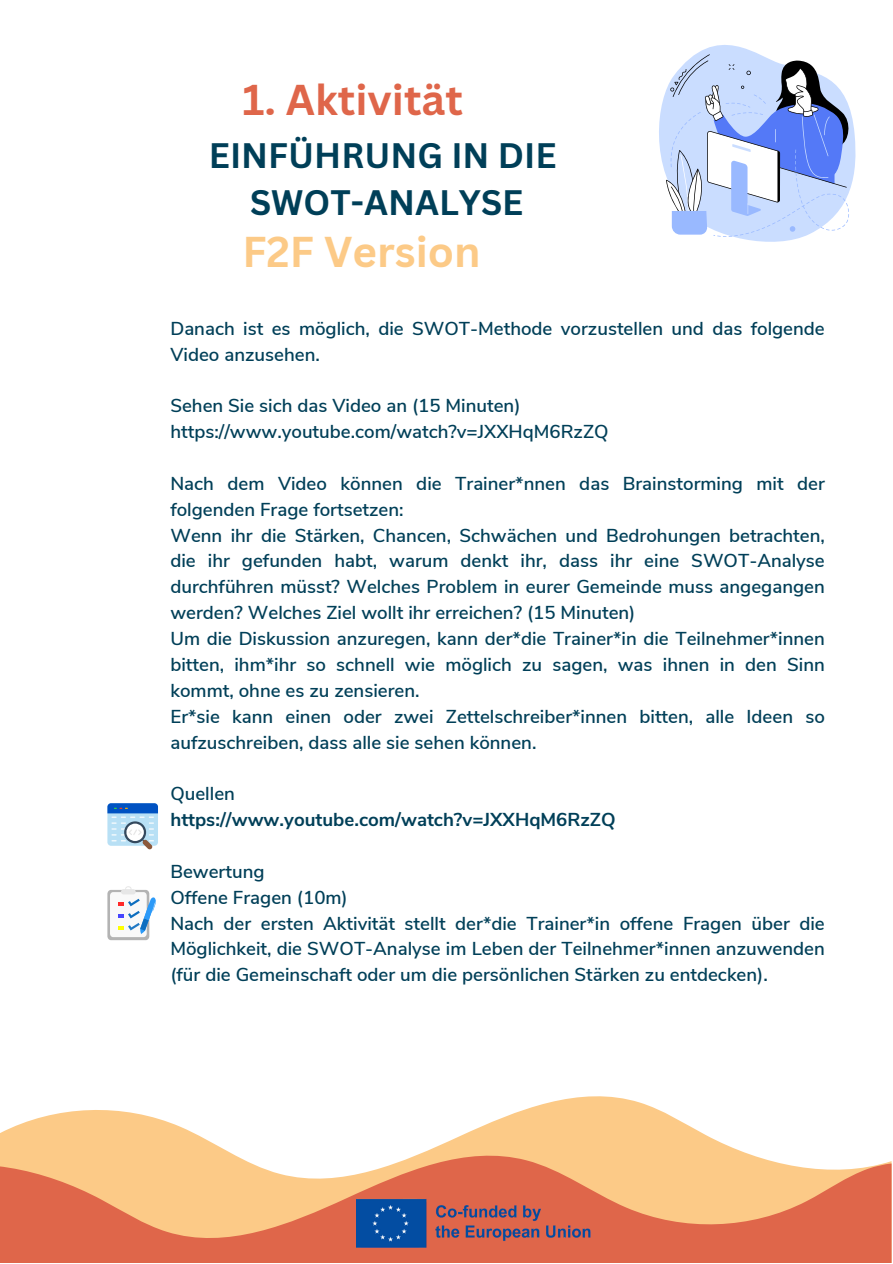
<style>
.page{position:relative;width:893px;height:1264px;background:#fff}
.page>*{position:absolute;margin:0;border:0;box-sizing:border-box;transform-origin:0 0}
.t1{font:700 42px "Canva Sans";color:#df664a}
.t2{font:700 42px "Canva Sans";color:#fcca87}
.t3{font:700 34.5px "Canva Sans";color:#003f58}
.t4{font:600 18.6px/25.8px "Nunito Sans";color:#003f58}
.t5{font:700 18.6px "Nunito Sans";color:#003f58}
</style>
<div class="page">
<svg style="left:0;top:1096px;width:724px;height:48px"></svg>
<svg style="left:0;top:1144px;width:891px;height:118px;background:#ee9e74"></svg>
<img style="left:356px;top:1196px;width:237px;height:54px">
<svg style="left:659px;top:45px;width:197px;height:197px"></svg>
<svg style="left:666px;top:54px;width:186px;height:183px"></svg>
<svg style="left:107px;top:803px;width:51px;height:46px"></svg>
<div style="left:107px;top:889px;width:42px;height:51px;background:#b3b3b3;border-radius:4px"></div>
<div style="left:110px;top:892px;width:37px;height:45px;background:#f9f9f9;border-radius:3px"></div>
<svg style="left:118px;top:886px;width:38px;height:49px"></svg>
<p class="t1" style="left:242px;top:70px;width:222px">1. Aktivität</p>
<p class="t3" style="left:209px;top:131px;width:349px">EINFÜHRUNG IN DIE</p>
<p class="t3" style="left:250px;top:178px;width:275px">SWOT-ANALYSE</p>
<p class="t2" style="left:242px;top:222px;width:240px">F2F Version</p>
<p class="t4" style="left:170px;top:316px;width:656px">Danach ist es möglich, die SWOT-Methode vorzustellen und das folgende<br>Video anzusehen.</p>
<p class="t4" style="left:170px;top:393px;width:351px">Sehen Sie sich das Video an (15 Minuten)</p>
<p class="t4" style="left:170px;top:419px;width:439px">https://www.youtube.com/watch?v=JXXHqM6RzZQ</p>
<p class="t4" style="left:170px;top:471px;width:656px">Nach dem Video können die Trainer*nnen das Brainstorming mit der folgenden Frage fortsetzen:</p>
<p class="t4" style="left:170px;top:522px;width:656px;text-align:justify">Wenn ihr die Stärken, Chancen, Schwächen und Bedrohungen betrachten, die ihr gefunden habt, warum denkt ihr, dass ihr eine SWOT-Analyse durchführen müsst? Welches Problem in eurer Gemeinde muss angegangen werden? Welches Ziel wollt ihr erreichen? (15 Minuten)</p>
<p class="t4" style="left:170px;top:626px;width:656px;text-align:justify">Um die Diskussion anzuregen, kann der*die Trainer*in die Teilnehmer*innen bitten, ihm*ihr so schnell wie möglich zu sagen, was ihnen in den Sinn kommt, ohne es zu zensieren.</p>
<p class="t4" style="left:170px;top:703px;width:656px">Er*sie kann einen oder zwei Zettelschreiber*innen bitten, alle Ideen so aufzuschreiben, dass alle sie sehen können.</p>
<p class="t4" style="left:170px;top:781px;width:66px">Quellen</p>
<p class="t5" style="left:170px;top:807px;width:447px">https://www.youtube.com/watch?v=JXXHqM6RzZQ</p>
<p class="t4" style="left:170px;top:858px;width:96px">Bewertung</p>
<p class="t4" style="left:170px;top:884px;width:179px">Offene Fragen (10m)</p>
<p class="t4" style="left:170px;top:910px;width:656px;text-align:justify">Nach der ersten Aktivität stellt der*die Trainer*in offene Fragen über die Möglichkeit, die SWOT-Analyse im Leben der Teilnehmer*innen anzuwenden (für die Gemeinschaft oder um die persönlichen Stärken zu entdecken).</p>
</div>
